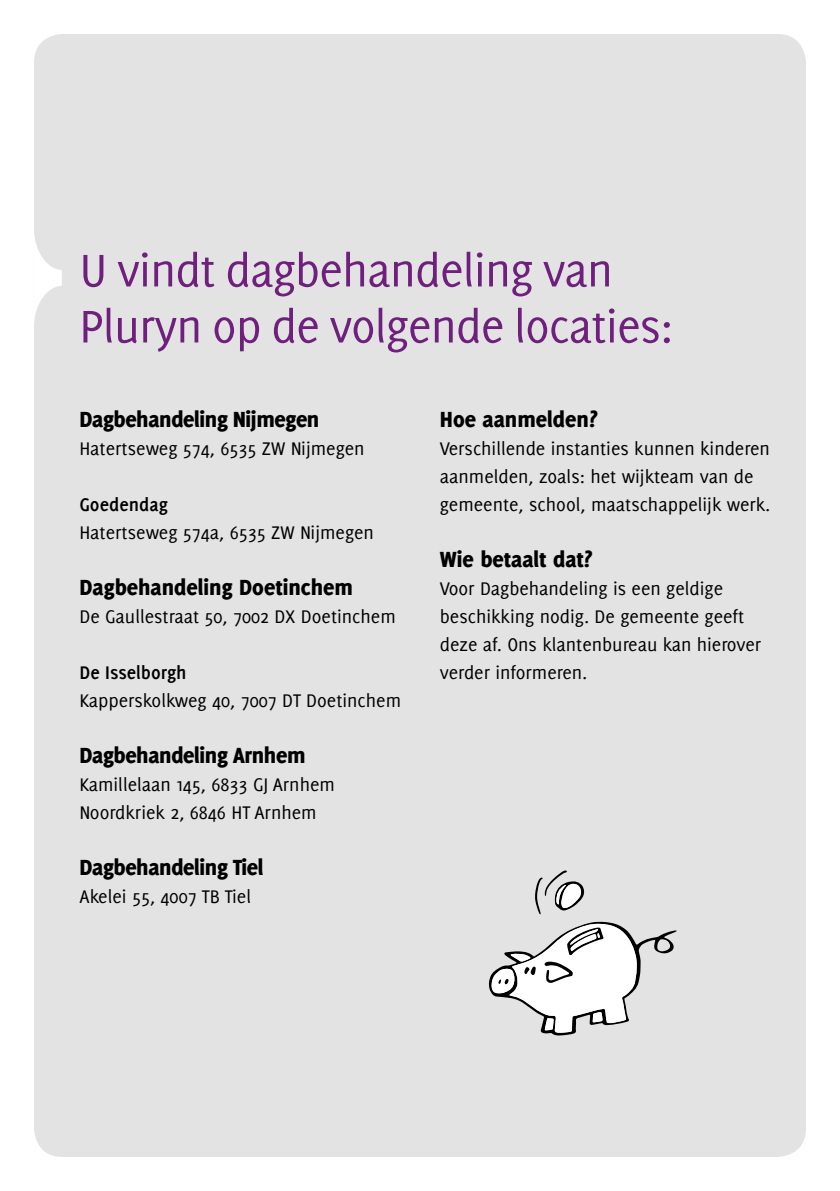
<style>
.page{position:relative;width:840px;height:1191px;background:#fff}
.page>*{position:absolute;margin:0;border:0;box-sizing:border-box;transform-origin:0 0}
.t1{font:50px/56px "Delicious";letter-spacing:-.015em;color:#6f207c}
.t2{font:800 24px "Delicious";letter-spacing:-.015em;color:#000}
.t3{font:20px/28px "Delicious";color:#000}
.t4{font:700 20px "Delicious";color:#000}
</style>
<div class="page">
<div style="left:34px;top:34px;width:771px;height:1123px;background:#e3e3e3;border-radius:28px"></div>
<svg style="left:535px;top:870px;width:49px;height:44px"></svg>
<svg style="left:488px;top:921px;width:188px;height:114px"></svg>
<svg style="left:34px;top:235px;width:28px;height:85px"></svg>
<h1 class="t1" style="left:79px;top:241px;width:594px">U vindt dagbehandeling van<br>Pluryn op de volgende locaties:</h1>
<p class="t2" style="left:79px;top:405px;width:241px">Dagbehandeling Nijmegen</p>
<p class="t3" style="left:79px;top:434px;width:286px">Hatertseweg 574, 6535 ZW Nijmegen</p>
<p class="t4" style="left:79px;top:492px;width:90px">Goedendag</p>
<p class="t3" style="left:79px;top:518px;width:296px">Hatertseweg 574a, 6535 ZW Nijmegen</p>
<p class="t2" style="left:79px;top:573px;width:275px">Dagbehandeling Doetinchem</p>
<p class="t3" style="left:79px;top:602px;width:317px">De Gaullestraat 50, 7002 DX Doetinchem</p>
<p class="t4" style="left:79px;top:660px;width:109px">De Isselborgh</p>
<p class="t3" style="left:79px;top:686px;width:323px">Kapperskolkweg 40, 7007 DT Doetinchem</p>
<p class="t2" style="left:79px;top:741px;width:227px">Dagbehandeling Arnhem</p>
<p class="t3" style="left:79px;top:770px;width:257px">Kamillelaan 145, 6833 GJ Arnhem<br>Noordkriek 2, 6846 HT Arnhem</p>
<p class="t2" style="left:79px;top:853px;width:185px">Dagbehandeling Tiel</p>
<p class="t3" style="left:79px;top:882px;width:173px">Akelei 55, 4007 TB Tiel</p>
<p class="t2" style="left:439px;top:405px;width:159px">Hoe aanmelden?</p>
<p class="t3" style="left:439px;top:434px;width:332px">Verschillende instanties kunnen kinderen aanmelden, zoals: het wijkteam van de gemeente, school, maatschappelijk werk.</p>
<p class="t2" style="left:439px;top:545px;width:154px">Wie betaalt dat?</p>
<p class="t3" style="left:439px;top:574px;width:322px">Voor Dagbehandeling is een geldige beschikking nodig. De gemeente geeft deze af. Ons klantenbureau kan hierover verder informeren.</p>
</div>
